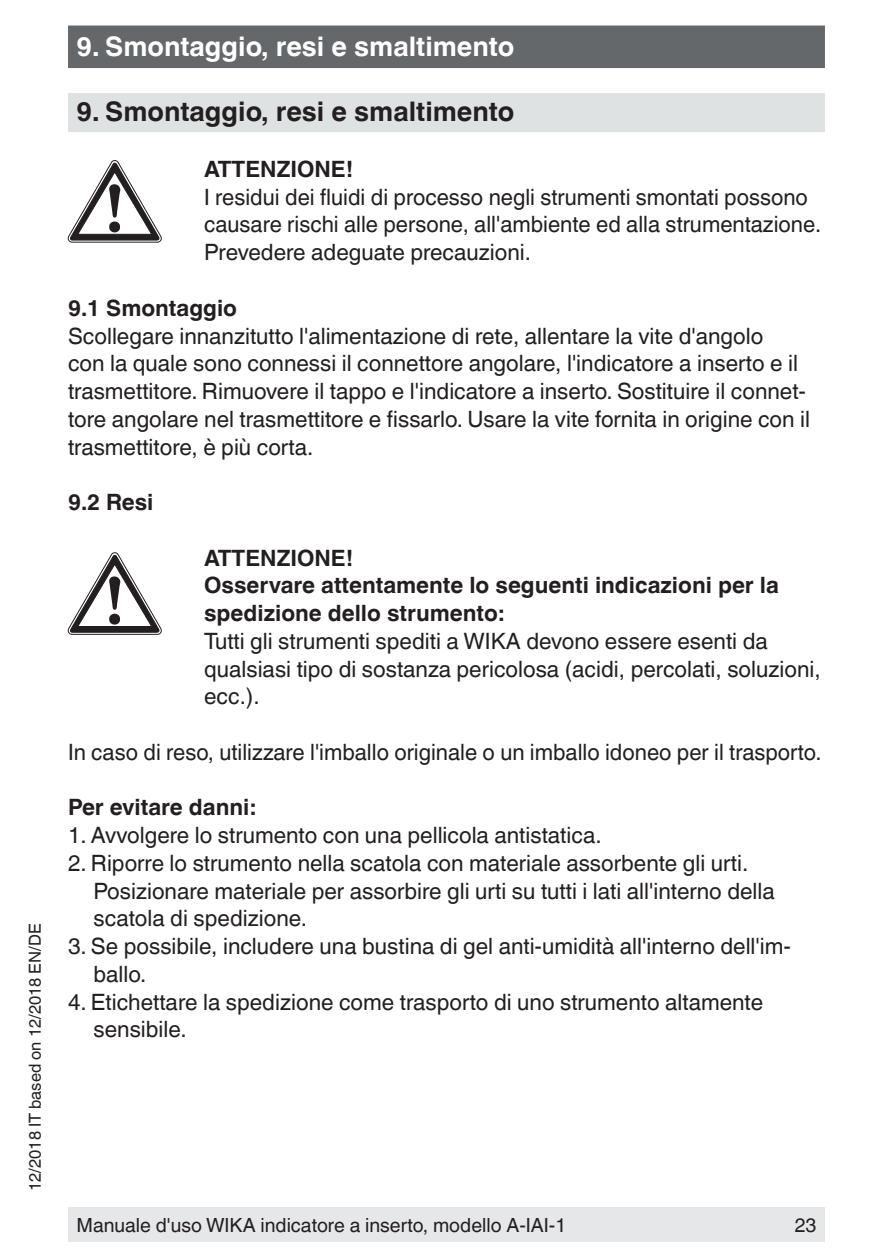
<style>
.page{position:relative;width:893px;height:1259px;background:#fff}
.page>*{position:absolute;margin:0;border:0;box-sizing:border-box;transform-origin:0 0}
.t1{font:700 27px "Helvetica World";color:#fff}
.t2{font:700 27px "Helvetica World";color:#231f20}
.t3{font:22.5px/27.6px "Helvetica World";color:#231f20}
.t4{font:700 22.5px/27.6px "Helvetica World";color:#231f20}
.t5{font:19.5px "Helvetica World";color:#231f20}
.t6{font:16.5px "Helvetica World";color:#231f20}
</style>
<div class="page">
<div style="left:68px;top:1208px;width:757px;height:34px;background:#e6e7e9"></div>
<div style="left:68px;top:26px;width:757px;height:42px;background:#64686b"></div>
<div style="left:68px;top:93px;width:757px;height:39px;background:#dfe2e2"></div>
<svg style="left:68px;top:160px;width:93px;height:82px"></svg>
<svg style="left:68px;top:552px;width:93px;height:82px"></svg>
<p class="t6" style="left:25px;top:1191px;width:269px;rotate:-90deg">12/2018 IT based on 12/2018 EN/DE</p>
<p class="t1" style="left:77px;top:31px;width:439px">9. Smontaggio, resi e smaltimento</p>
<p class="t2" style="left:77px;top:96px;width:439px">9. Smontaggio, resi e smaltimento</p>
<p class="t4" style="left:204px;top:155px;width:151px">ATTENZIONE!</p>
<p class="t3" style="left:204px;top:183px;width:619px">I residui dei fluidi di processo negli strumenti smontati possono causare rischi alle persone, all'ambiente ed alla strumentazione.<br>Prevedere adeguate precauzioni.</p>
<p class="t4" style="left:68px;top:294px;width:171px">9.1 Smontaggio</p>
<p class="t3" style="left:68px;top:322px;width:743px">Scollegare innanzitutto l'alimentazione di rete, allentare la vite d'angolo<br>con la quale sono connessi il connettore angolare, l'indicatore a inserto e il trasmettitore. Rimuovere il tappo e l'indicatore a inserto. Sostituire il connet&shy;tore angolare nel trasmettitore e fissarlo. Usare la vite fornita in origine con il trasmettitore, è più corta.</p>
<p class="t4" style="left:68px;top:488px;width:87px">9.2 Resi</p>
<p class="t4" style="left:204px;top:544px;width:576px">ATTENZIONE!<br>Osservare attentamente lo seguenti indicazioni per la spedizione dello strumento:</p>
<p class="t3" style="left:204px;top:627px;width:618px">Tutti gli strumenti spediti a WIKA devono essere esenti da qualsiasi tipo di sostanza pericolosa (acidi, percolati, soluzioni, ecc.).</p>
<p class="t3" style="left:68px;top:738px;width:755px">In caso di reso, utilizzare l'imballo originale o un imballo idoneo per il trasporto.</p>
<p class="t4" style="left:68px;top:794px;width:189px">Per evitare danni:</p>
<p class="t3" style="left:68px;top:821px;width:535px">1. Avvolgere lo strumento con una pellicola antistatica.</p>
<p class="t3" style="left:94px;top:849px;width:683px;text-indent:-26px">2. Riporre lo strumento nella scatola con materiale assorbente gli urti.<br>Posizionare materiale per assorbire gli urti su tutti i lati all'interno della scatola di spedizione.</p>
<p class="t3" style="left:94px;top:932px;width:699px;text-indent:-26px">3. Se possibile, includere una bustina di gel anti-umidità all'interno dell'im&shy;ballo.</p>
<p class="t3" style="left:94px;top:988px;width:671px;text-indent:-26px">4. Etichettare la spedizione come trasporto di uno strumento altamente sensibile.</p>
<p class="t5" style="left:77px;top:1213px;width:491px">Manuale d'uso WIKA indicatore a inserto, modello A-IAI-1</p>
<p class="t5" style="left:795px;top:1213px;width:23px">23</p>
</div>
